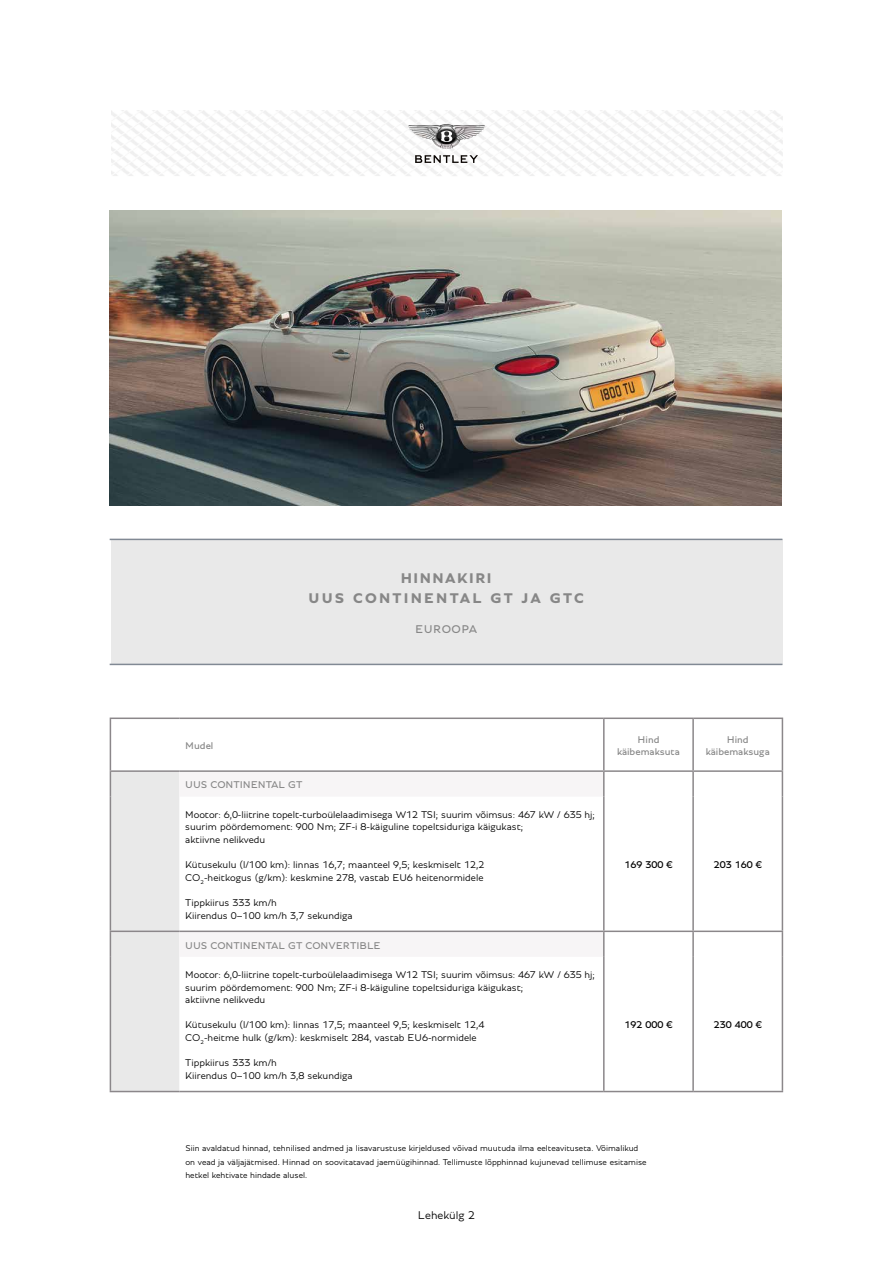
<style>
.page{position:relative;width:893px;height:1263px;background:#fff}
.page>*{position:absolute;margin:0;border:0;box-sizing:border-box;transform-origin:0 0}
.t1{font:700 15px/19.5px "Bentley";letter-spacing:.14em;color:#878787;text-align:center}
.t2{font:300 12px "Bentley";color:#000}
.t3{font:12px "Bentley";letter-spacing:.04em;color:#878787}
.t4{font:300 10.5px/12.6px "Bentley";color:#000}
.t5{font:10.5px/12.6px "Bentley";color:#878787;text-align:center}
.t6{font:10.5px "Bentley";color:#000}
.t7{font:300 9px/13.5px "Bentley";color:#000}
</style>
<div class="page">
<img style="left:111px;top:111px;width:672px;height:65px">
<div style="left:111px;top:539px;width:671px;height:125px;background:#e9e9e9"></div>
<hr style="left:110px;top:539px;width:672px;height:1px;background:#818994">
<hr style="left:110px;top:664px;width:672px;height:1px;background:#818994">
<svg style="left:179px;top:932px;width:424px;height:1px"></svg>
<hr style="left:110px;top:717px;width:69px;height:2px;background:#8b878a">
<hr style="left:110px;top:719px;width:1px;height:51px;background:#8b878a">
<hr style="left:179px;top:717px;width:425px;height:2px;background:#8b878a">
<hr style="left:110px;top:770px;width:69px;height:2px;background:#8b878a">
<hr style="left:179px;top:770px;width:425px;height:2px;background:#8b878a">
<div style="left:110px;top:771px;width:69px;height:320px;background:#e9e9e9"></div>
<hr style="left:179px;top:930px;width:425px;height:2px;background:#8b878a">
<hr style="left:110px;top:957px;width:1px;height:134px;background:#8b878a">
<hr style="left:110px;top:1091px;width:69px;height:1px;background:#8b878a">
<hr style="left:179px;top:1091px;width:425px;height:1px;background:#8b878a">
<hr style="left:604px;top:717px;width:89px;height:2px;background:#8b878a">
<hr style="left:693px;top:717px;width:90px;height:2px;background:#8b878a">
<hr style="left:782px;top:719px;width:1px;height:51px;background:#8b878a">
<hr style="left:604px;top:770px;width:89px;height:2px;background:#8b878a">
<hr style="left:693px;top:770px;width:90px;height:2px;background:#8b878a">
<svg style="left:782px;top:772px;width:1px;height:25px"></svg>
<hr style="left:782px;top:797px;width:1px;height:133px;background:#8b878a">
<hr style="left:604px;top:930px;width:89px;height:2px;background:#8b878a">
<hr style="left:693px;top:930px;width:90px;height:2px;background:#8b878a">
<svg style="left:782px;top:932px;width:1px;height:25px"></svg>
<hr style="left:782px;top:957px;width:1px;height:134px;background:#8b878a">
<hr style="left:604px;top:1091px;width:89px;height:1px;background:#8b878a">
<hr style="left:693px;top:1091px;width:90px;height:1px;background:#8b878a">
<hr style="left:603px;top:719px;width:2px;height:51px;background:#8b878a">
<hr style="left:692px;top:719px;width:2px;height:51px;background:#8b878a">
<hr style="left:603px;top:772px;width:2px;height:25px;background:#8b878a">
<hr style="left:692px;top:772px;width:2px;height:25px;background:#8b878a">
<hr style="left:603px;top:797px;width:2px;height:133px;background:#8b878a">
<hr style="left:692px;top:797px;width:2px;height:133px;background:#8b878a">
<hr style="left:603px;top:932px;width:2px;height:25px;background:#8b878a">
<hr style="left:692px;top:932px;width:2px;height:25px;background:#8b878a">
<hr style="left:603px;top:957px;width:2px;height:134px;background:#8b878a">
<hr style="left:692px;top:957px;width:2px;height:134px;background:#8b878a">
<img style="left:408px;top:125px;width:77px;height:24px">
<svg style="left:441px;top:131px;width:11px;height:11px"></svg>
<img style="left:110px;top:210px;width:672px;height:296px">
<h1 class="t1" style="left:309px;top:568px;width:277px">HINNAKIRI<br>UUS CONTINENTAL GT JA GTC</h1>
<p class="t3" style="left:415px;top:620px;width:64px">EUROOPA</p>
<p class="t5" style="left:185px;top:739px;width:30px">Mudel</p>
<p class="t5" style="left:617px;top:733px;width:64px">Hind käibemaksuta</p>
<p class="t5" style="left:706px;top:733px;width:66px">Hind käibemaksuga</p>
<p class="t5" style="left:185px;top:779px;width:119px">UUS CONTINENTAL GT</p>
<p class="t4" style="left:185px;top:808px;width:411px">Mootor: 6,0-liitrine topelt-turboülelaadimisega W12 TSI; suurim võimsus: 467 kW / 635 hj; suurim pöördemoment: 900 Nm; ZF-i 8-käiguline topeltsiduriga käigukast;<br>aktiivne nelikvedu</p>
<p class="t4" style="left:185px;top:858px;width:301px">Kütusekulu (l/100 km): linnas 16,7; maanteel 9,5; keskmiselt 12,2<br>CO<sub>2</sub>-heitkogus (g/km): keskmine 278, vastab EU6 heitenormidele</p>
<p class="t4" style="left:185px;top:896px;width:169px">Tippkiirus 333 km/h<br>Kiirendus 0–100 km/h 3,7 sekundiga</p>
<p class="t6" style="left:624px;top:857px;width:50px">169 300 €</p>
<p class="t6" style="left:714px;top:857px;width:50px">203 160 €</p>
<p class="t5" style="left:185px;top:939px;width:197px">UUS CONTINENTAL GT CONVERTIBLE</p>
<p class="t4" style="left:185px;top:968px;width:411px">Mootor: 6,0-liitrine topelt-turboülelaadimisega W12 TSI; suurim võimsus: 467 kW / 635 hj; suurim pöördemoment: 900 Nm; ZF-i 8-käiguline topeltsiduriga käigukast;<br>aktiivne nelikvedu</p>
<p class="t4" style="left:185px;top:1018px;width:301px">Kütusekulu (l/100 km): linnas 17,5; maanteel 9,5; keskmiselt 12,4<br>CO<sub>2</sub>-heitme hulk (g/km): keskmiselt 284, vastab EU6-normidele</p>
<p class="t4" style="left:185px;top:1056px;width:169px">Tippkiirus 333 km/h<br>Kiirendus 0–100 km/h 3,8 sekundiga</p>
<p class="t6" style="left:624px;top:1018px;width:50px">192 000 €</p>
<p class="t6" style="left:714px;top:1018px;width:50px">230 400 €</p>
<p class="t7" style="left:185px;top:1141px;width:463px">Siin avaldatud hinnad, tehnilised andmed ja lisavarustuse kirjeldused võivad muutuda ilma eelteavituseta. Võimalikud on vead ja väljajätmised. Hinnad on soovitatavad jaemüügihinnad. Tellimuste lõpphinnad kujunevad tellimuse esitamise hetkel kehtivate hindade alusel.</p>
<p class="t2" style="left:418px;top:1206px;width:58px">Lehekülg 2</p>
</div>
